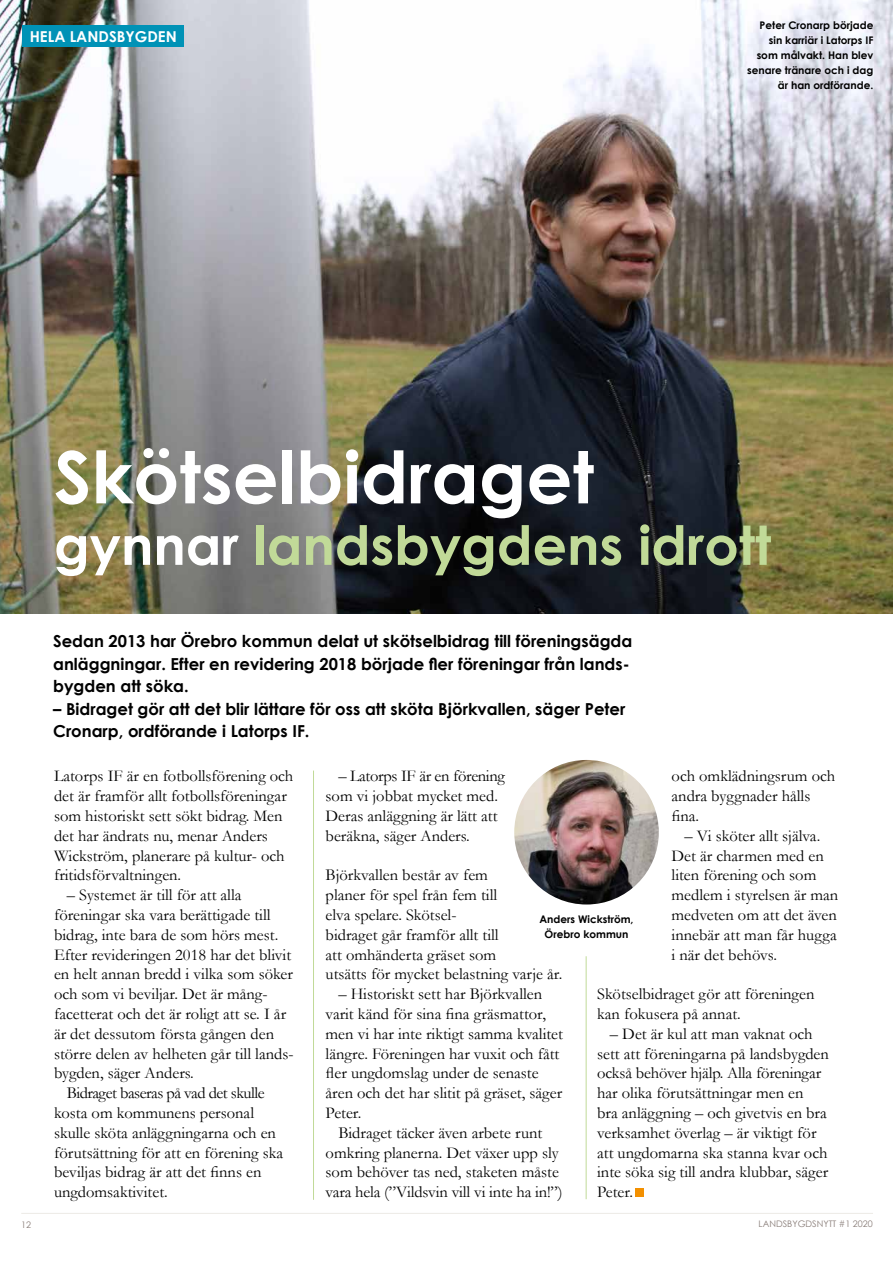
<style>
.page{position:relative;width:893px;height:1263px;background:#fff}
.page>*{position:absolute;margin:0;border:0;box-sizing:border-box;transform-origin:0 0}
.t1{font:700 72px "Century Gothic";color:#fff}
.t2{font:700 54px "Century Gothic";color:#c1da98}
.t3{font:16.5px/19.8px "Garamond";color:#000}
.t4{font:700 16.5px/22.5px "Century Gothic";color:#000}
.t5{font:700 15px "Century Gothic";color:#fff}
.t6{font:700 10.5px/15px "Century Gothic";color:#000;text-align:right}
.t7{font:9px "Century Gothic";color:#887c77}
.s1{color:#fff}
</style>
<div class="page">
<img style="left:0;top:0;width:893px;height:613px">
<hr style="left:21px;top:1213px;width:852px;height:1px;background:#eceae6">
<div style="left:635px;top:1188px;width:9px;height:9px;background:#f39000"></div>
<hr style="left:586px;top:956px;width:1px;height:243px;background:#c1da98">
<hr style="left:313px;top:770px;width:1px;height:430px;background:#c1da98">
<div style="left:22px;top:26px;width:162px;height:21px;background:#0092b6"></div>
<img style="left:514px;top:760px;width:145px;height:144px;border-radius:72px">
<p class="t5" style="left:30px;top:27px;width:148px">HELA LANDSBYGDEN</p>
<p class="t6" style="left:747px;top:18px;width:128px">Peter Cronarp började sin karriär i Latorps IF som målvakt. Han blev senare tränare och i dag är han ordförande.</p>
<h1 class="t1" style="left:54px;top:432px;width:541px">Skötselbidraget</h1>
<p class="t2" style="left:54px;top:511px;width:719px"><span class="s1">gynnar</span> landsbygdens idrott</p>
<p class="t4" style="left:53px;top:630px;width:581px">Sedan 2013 har Örebro kommun delat ut skötselbidrag till föreningsägda anläggningar. Efter en revidering 2018 började fler föreningar från lands&shy;bygden att söka.</p>
<p class="t4" style="left:53px;top:697px;width:574px">– Bidraget gör att det blir lättare för oss att sköta Björkvallen, säger Peter</p>
<p class="t4" style="left:53px;top:720px;width:258px">Cronarp, ordförande i Latorps IF.</p>
<p class="t3" style="left:54px;top:766px;width:241px">Latorps IF är en fotbollsförening och det är framför allt fotbollsföreningar som historiskt sett sökt bidrag. Men det har ändrats nu, menar Anders Wickström, planerare på kultur- och fritidsförvaltningen.</p>
<p class="t3" style="left:54px;top:885px;width:241px;text-indent:13px">– Systemet är till för att alla föreningar ska vara berättigade till bidrag, inte bara de som hörs mest.<br>Efter revideringen 2018 har det blivit en helt annan bredd i vilka som söker och som vi beviljar. Det är mång&shy;facetterat och det är roligt att se. I år är det dessutom första gången den större delen av helheten går till lands&shy;bygden, säger Anders.</p>
<p class="t3" style="left:54px;top:1083px;width:231px;text-indent:13px">Bidraget baseras på vad det skulle kosta om kommunens personal skulle sköta anläggningarna och en förutsättning för att en förening ska beviljas bidrag är att det finns en ungdomsaktivitet.</p>
<p class="t3" style="left:672px;top:766px;width:165px">och omklädningsrum och andra byggnader hålls</p>
<p class="t3" style="left:672px;top:806px;width:29px">fina.</p>
<p class="t3" style="left:672px;top:825px;width:168px;text-indent:13px">– Vi sköter allt själva.<br>Det är charmen med en liten förening och som medlem i styrelsen är man medveten om att det även innebär att man får hugga i när det behövs.</p>
<p class="t3" style="left:597px;top:984px;width:219px">Skötselbidraget gör att föreningen kan fokusera på annat.</p>
<p class="t3" style="left:597px;top:1023px;width:233px;text-indent:13px">– Det är kul att man vaknat och sett att föreningarna på landsbygden också behöver hjälp. Alla föreningar har olika förutsättningar men en<br>bra anläggning – och givetvis en bra verksamhet överlag – är viktigt för att ungdomarna ska stanna kvar och inte söka sig till andra klubbar, säger<br>Peter.</p>
<p class="t3" style="left:326px;top:766px;width:181px;text-indent:13px">– Latorps IF är en förening som vi jobbat mycket med.<br>Deras anläggning är lätt att beräkna, säger Anders.</p>
<p class="t3" style="left:326px;top:865px;width:238px">Björkvallen består av fem<br>planer för spel från fem till<br>elva spelare. Skötsel-<br>bidraget går framför allt till<br>att omhänderta gräset som<br>utsätts för mycket belastning varje år.</p>
<p class="t3" style="left:338px;top:984px;width:205px">– Historiskt sett har Björkvallen</p>
<p class="t3" style="left:326px;top:1004px;width:222px">varit känd för sina fina gräsmattor,</p>
<p class="t3" style="left:326px;top:1023px;width:239px">men vi har inte riktigt samma kvalitet längre. Föreningen har vuxit och fått</p>
<p class="t3" style="left:326px;top:1063px;width:214px">fler ungdomslag under de senaste</p>
<p class="t3" style="left:326px;top:1083px;width:238px">åren och det har slitit på gräset, säger<br>Peter.</p>
<p class="t3" style="left:326px;top:1122px;width:238px;text-align:center">Bidraget täcker även arbete runt omkring planerna. Det växer upp sly som behöver tas ned, staketen måste vara hela (”Vildsvin vill vi inte ha in!”)</p>
<p class="t6" style="left:539px;top:911px;width:96px;text-align:center">Anders Wickström,<br>Örebro kommun</p>
<p class="t7" style="left:21px;top:1219px;width:11px">12</p>
<p class="t7" style="left:759px;top:1218px;width:116px">LANDSBYGDSNYTT #1 2020</p>
</div>
